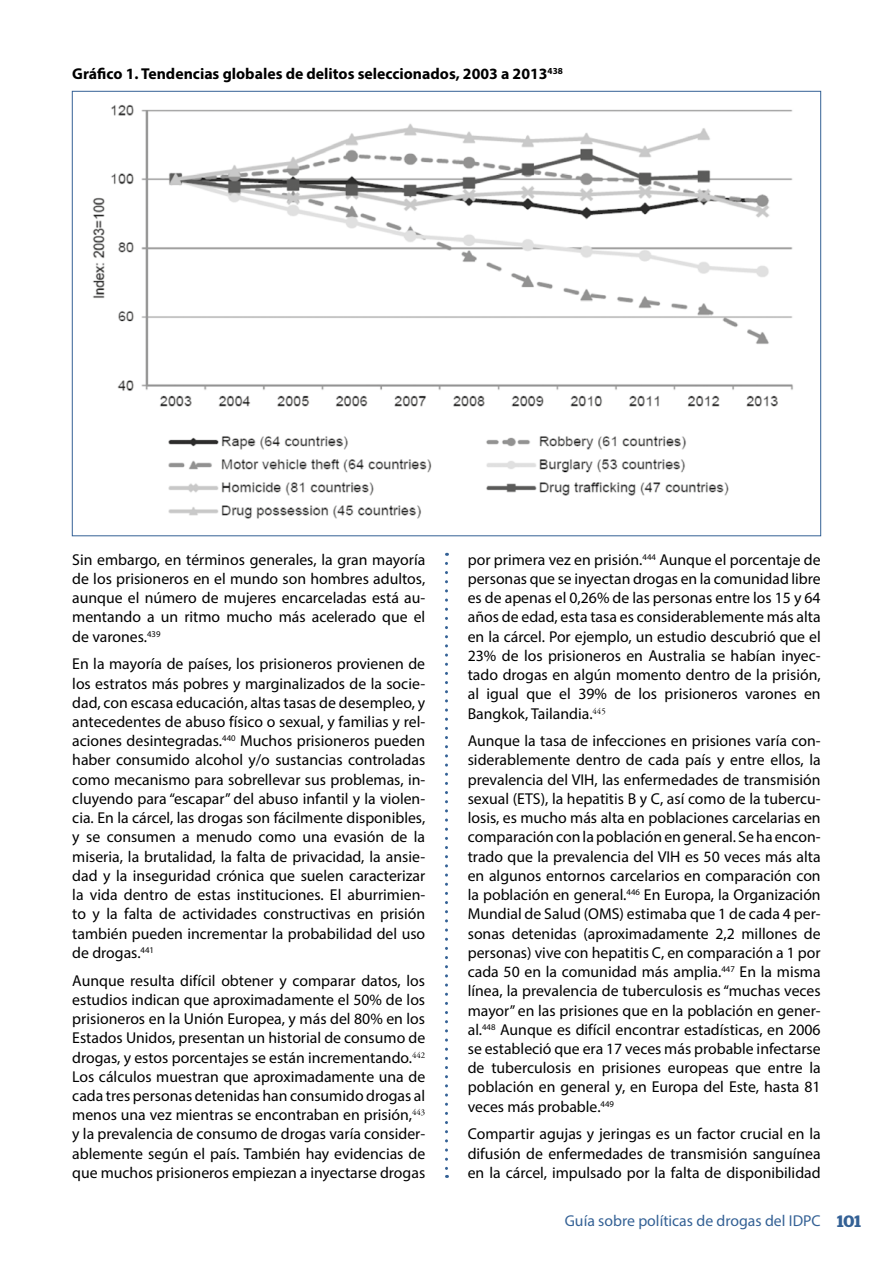
<style>
.page{position:relative;width:893px;height:1263px;background:#fff}
.page>*{position:absolute;margin:0;border:0;box-sizing:border-box;transform-origin:0 0}
.t1{font:15.75px/19.2px "Myriad Pro";color:#000;text-align:justify}
.t2{font:700 15.75px "Myriad Pro";color:#000}
.t3{font:15.75px "Myriad Pro";color:#346195}
.s1{font-family:"Stag";font-weight:600;font-size:16.5px}
</style>
<div class="page">
<svg style="left:445px;top:563px;width:3px;height:615px"></svg>
<img style="left:92px;top:105px;width:701px;height:414px">
<p class="t2" style="left:72px;top:64px;width:492px">Gráfico 1. Tendencias globales de delitos seleccionados, 2003 a 2013<sup>438</sup></p>
<p class="t1" style="left:72px;top:549px;width:354px">Sin embargo, en términos generales, la gran mayoría de los prisioneros en el mundo son hombres adultos, aunque el número de mujeres encarceladas está au&shy;mentando a un ritmo mucho más acelerado que el de varones.<sup>439</sup></p>
<p class="t1" style="left:72px;top:654px;width:354px">En la mayoría de países, los prisioneros provienen de los estratos más pobres y marginalizados de la socie&shy;dad, con escasa educación, altas tasas de desempleo, y antecedentes de abuso físico o sexual, y familias y rel&shy;aciones desintegradas.<sup>440</sup> Muchos prisioneros pueden haber consumido alcohol y/o sustancias controladas como mecanismo para sobrellevar sus problemas, in&shy;cluyendo para “escapar” del abuso infantil y la violen&shy;cia. En la cárcel, las drogas son fácilmente disponibles, y se consumen a menudo como una evasión de la miseria, la brutalidad, la falta de privacidad, la ansie&shy;dad y la inseguridad crónica que suelen caracterizar la vida dentro de estas instituciones. El aburrimien&shy;to y la falta de actividades constructivas en prisión también pueden incrementar la probabilidad del uso de drogas.<sup>441</sup></p>
<p class="t1" style="left:72px;top:970px;width:354px">Aunque resulta difícil obtener y comparar datos, los estudios indican que aproximadamente el 50% de los prisioneros en la Unión Europea, y más del 80% en los Estados Unidos, presentan un historial de consumo de drogas, y estos porcentajes se están incrementando.<sup>442<br></sup>Los cálculos muestran que aproximadamente una de cada tres personas detenidas han consumido drogas al menos una vez mientras se encontraban en prisión,<sup>443 </sup>y la prevalencia de consumo de drogas varía consider&shy;ablemente según el país. También hay evidencias de que muchos prisioneros empiezan a inyectarse drogas</p>
<p class="t1" style="left:468px;top:549px;width:354px">por primera vez en prisión.<sup>444</sup> Aunque el porcentaje de personas que se inyectan drogas en la comunidad libre es de apenas el 0,26% de las personas entre los 15 y 64 años de edad, esta tasa es considerablemente más alta en la cárcel. Por ejemplo, un estudio descubrió que el 23% de los prisioneros en Australia se habían inyec&shy;tado drogas en algún momento dentro de la prisión, al igual que el 39% de los prisioneros varones en Bangkok, Tailandia.<sup>445</sup></p>
<p class="t1" style="left:468px;top:731px;width:354px">Aunque la tasa de infecciones en prisiones varía con&shy;siderablemente dentro de cada país y entre ellos, la prevalencia del VIH, las enfermedades de transmisión sexual (ETS), la hepatitis B y C, así como de la tubercu&shy;losis, es mucho más alta en poblaciones carcelarias en comparación con la población en general. Se ha encon&shy;trado que la prevalencia del VIH es 50 veces más alta en algunos entornos carcelarios en comparación con la población en general.<sup>446</sup> En Europa, la Organización Mundial de Salud (OMS) estimaba que 1 de cada 4 per&shy;sonas detenidas (aproximadamente 2,2 millones de personas) vive con hepatitis C, en comparación a 1 por cada 50 en la comunidad más amplia.<sup>447</sup> En la misma línea, la prevalencia de tuberculosis es “muchas veces mayor” en las prisiones que en la población en gener&shy;al.<sup>448</sup> Aunque es difícil encontrar estadísticas, en 2006 se estableció que era 17 veces más probable infectarse de tuberculosis en prisiones europeas que entre la población en general y, en Europa del Este, hasta 81 veces más probable.<sup>449</sup></p>
<p class="t1" style="left:468px;top:1124px;width:354px">Compartir agujas y jeringas es un factor crucial en la difusión de enfermedades de transmisión sanguínea en la cárcel, impulsado por la falta de disponibilidad</p>
<p class="t3" style="left:565px;top:1211px;width:298px">Guía sobre políticas de drogas del IDPC <span class="s1">101</span></p>
</div>
